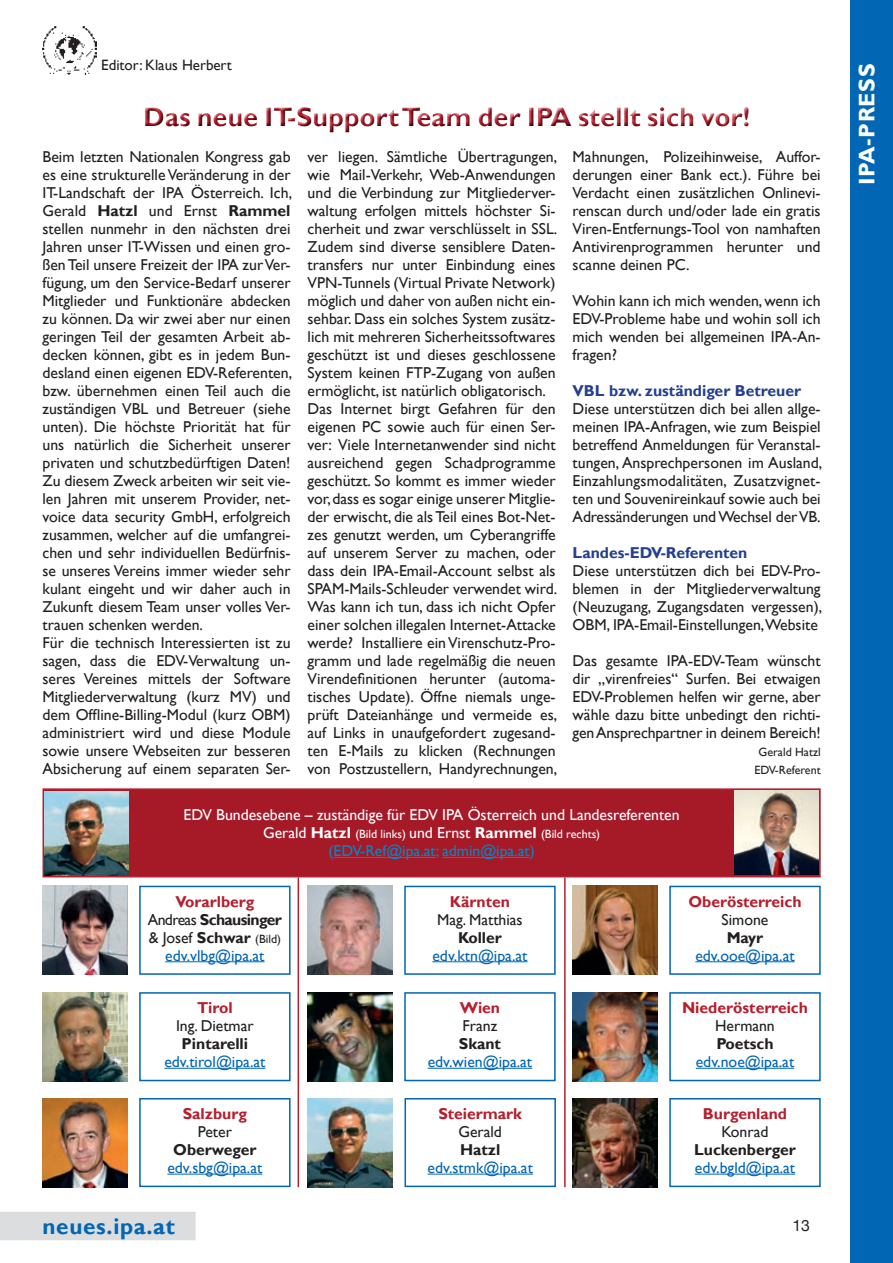
<style>
.page{position:relative;width:893px;height:1263px;background:#fff}
.page>*{position:absolute;margin:0;border:0;box-sizing:border-box;transform-origin:0 0}
.t1{font:700 27px "Gill Sans";color:#b61f2d}
.t2{font:700 22.5px "Gill Sans";letter-spacing:.03em;color:#0166b3}
.t3{font:700 22.5px "Gill Sans";letter-spacing:.03em;color:#fff}
.t4{font:15.75px/18px "Gill Sans";color:#231f20;text-align:justify}
.t5{font:15.75px "Gill Sans";color:#0166b3}
.t6{font:700 15.75px "Gill Sans";color:#b61f2d}
.t7{font:15.75px "Gill Sans";color:#fff}
.t8{font:700 15.75px/18px "Gill Sans";letter-spacing:-.04em;color:#231f20;text-align:center}
.t9{font:700 15.75px "Gill Sans";color:#231f20}
.t10{font:700 15.75px "Gill Sans";color:#253f8e}
.t11{font:15.75px "Gill Sans";color:#0088c7}
.t12{font:15.75px "Helvetica Neue";color:#231f20}
.t13{font:15px "Gill Sans";color:#231f20}
.t14{font:12px "Gill Sans";color:#fff}
.t15{font:12px/18px "Gill Sans";color:#231f20;text-align:center}
.s1{font-weight:700}
.s2{font-size:15.75px}
.s3{font-weight:700;font-size:15.75px}
.s4{color:#b61f2d}
.s5{font-weight:400}
.s6{font-weight:400;font-size:12px}
.s7{font-weight:400;color:#0166b3}
</style>
<div class="page">
<div style="left:0;top:1212px;width:196px;height:28px;background:#dcdddf"></div>
<div style="left:850px;top:0;width:43px;height:1263px;background:#0166b3"></div>
<img style="left:43px;top:26px;width:53px;height:49px">
<div style="left:43px;top:789px;width:777px;height:88px;background:#a61a28"></div>
<hr style="left:333px;top:857px;width:103px;height:1px;background:#0088c7">
<hr style="left:442px;top:857px;width:88px;height:1px;background:#0088c7">
<div style="left:43px;top:788px;width:778px;height:89px;border:2px solid #b61f2d"></div>
<img style="left:45px;top:791px;width:84px;height:84px">
<img style="left:734px;top:790px;width:84px;height:85px">
<div style="left:142px;top:105px;width:611px;height:30px;background:#231f20;opacity:.75"></div>
<hr style="left:165px;top:961px;width:100px;height:1px;background:#0166b3">
<div style="left:139px;top:886px;width:152px;height:89px;border:2px solid #0166b3"></div>
<hr style="left:164px;top:1068px;width:101px;height:1px;background:#0166b3">
<div style="left:139px;top:992px;width:152px;height:89px;border:2px solid #0166b3"></div>
<hr style="left:696px;top:1068px;width:98px;height:1px;background:#0166b3">
<div style="left:669px;top:992px;width:152px;height:89px;border:2px solid #0166b3"></div>
<hr style="left:167px;top:1174px;width:95px;height:1px;background:#0166b3">
<div style="left:139px;top:1098px;width:152px;height:89px;border:2px solid #0166b3"></div>
<hr style="left:428px;top:1068px;width:104px;height:1px;background:#0166b3">
<div style="left:404px;top:992px;width:152px;height:89px;border:2px solid #0166b3"></div>
<hr style="left:432px;top:961px;width:95px;height:1px;background:#0166b3">
<div style="left:404px;top:886px;width:152px;height:89px;border:2px solid #0166b3"></div>
<hr style="left:428px;top:1174px;width:105px;height:1px;background:#0166b3">
<div style="left:405px;top:1098px;width:151px;height:89px;border:2px solid #0166b3"></div>
<hr style="left:695px;top:961px;width:100px;height:1px;background:#0166b3">
<div style="left:669px;top:886px;width:152px;height:89px;border:2px solid #0166b3"></div>
<hr style="left:695px;top:1174px;width:100px;height:1px;background:#0166b3">
<div style="left:669px;top:1098px;width:152px;height:89px;border:2px solid #0166b3"></div>
<img style="left:43px;top:1098px;width:85px;height:89px">
<img style="left:573px;top:992px;width:85px;height:89px">
<img style="left:308px;top:992px;width:85px;height:89px">
<img style="left:308px;top:1098px;width:85px;height:89px">
<img style="left:308px;top:886px;width:85px;height:89px">
<img style="left:573px;top:1098px;width:85px;height:89px">
<img style="left:43px;top:992px;width:85px;height:89px">
<img style="left:43px;top:886px;width:85px;height:89px">
<img style="left:573px;top:886px;width:85px;height:89px">
<hr style="left:298px;top:877px;width:1px;height:310px;background:#b61f2d">
<hr style="left:564px;top:877px;width:2px;height:310px;background:#b61f2d">
<p class="t13" style="left:101px;top:57px;width:132px">Editor: Klaus Herbert</p>
<h1 class="t1" style="left:143px;top:101px;width:608px">Das neue IT-Support Team der IPA stellt sich vor!</h1>
<p class="t4" style="left:43px;top:148px;width:251px;text-align:left">Beim letzten Nationalen Kongress gab es eine strukturelle Veränderung in der IT-Landschaft der IPA Österreich. Ich, Gerald <span class="s1">Hatzl</span> und Ernst <span class="s1">Rammel </span>stellen nunmehr in den nächsten drei Jahren unser IT-Wissen und einen gro&shy;ßen Teil unsere Freizeit der IPA zur Ver&shy;fügung, um den Service-Bedarf unserer Mitglieder und Funktionäre abdecken zu können. Da wir zwei aber nur einen geringen Teil der gesamten Arbeit ab&shy;decken können, gibt es in jedem Bun&shy;desland einen eigenen EDV-Referenten, bzw. übernehmen einen Teil auch die zuständigen VBL und Betreuer (siehe unten). Die höchste Priorität hat für uns natürlich die Sicherheit unserer privaten und schutzbedürftigen Daten!<br>Zu diesem Zweck arbeiten wir seit vie&shy;len Jahren mit unserem Provider, net&shy;voice data security GmbH, erfolgreich zusammen, welcher auf die umfangrei&shy;chen und sehr individuellen Bedürfnis&shy;se unseres Vereins immer wieder sehr kulant eingeht und wir daher auch in Zukunft diesem Team unser volles Ver&shy;trauen schenken werden.<br>Für die technisch Interessierten ist zu sagen, dass die EDV-Verwaltung un&shy;seres Vereines mittels der Software Mitgliederverwaltung (kurz MV) und dem Offline-Billing-Modul (kurz OBM) administriert wird und diese Module sowie unsere Webseiten zur besseren Absicherung auf einem separaten Ser-</p>
<p class="t4" style="left:308px;top:148px;width:251px;text-align:left">ver liegen. Sämtliche Übertragungen, wie Mail-Verkehr, Web-Anwendungen und die Verbindung zur Mitgliederver&shy;waltung erfolgen mittels höchster Si&shy;cherheit und zwar verschlüsselt in SSL.<br>Zudem sind diverse sensiblere Daten&shy;transfers nur unter Einbindung eines VPN-Tunnels (Virtual Private Network) möglich und daher von außen nicht ein&shy;sehbar. Dass ein solches System zusätz&shy;lich mit mehreren Sicherheitssoftwares geschützt ist und dieses geschlossene System keinen FTP-Zugang von außen ermöglicht, ist natürlich obligatorisch.<br>Das Internet birgt Gefahren für den eigenen PC sowie auch für einen Ser&shy;ver: Viele Internetanwender sind nicht ausreichend gegen Schadprogramme geschützt. So kommt es immer wieder vor, dass es sogar einige unserer Mitglie&shy;der erwischt, die als Teil eines Bot-Net&shy;zes genutzt werden, um Cyberangriffe auf unserem Server zu machen, oder dass dein IPA-Email-Account selbst als SPAM-Mails-Schleuder verwendet wird.<br>Was kann ich tun, dass ich nicht Opfer einer solchen illegalen Internet-Attacke werde? Installiere ein Virenschutz-Pro&shy;gramm und lade regelmäßig die neuen Virendefinitionen herunter (automa&shy;tisches Update). Öffne niemals unge&shy;prüft Dateianhänge und vermeide es, auf Links in unaufgefordert zugesand&shy;ten E-Mails zu klicken (Rechnungen von Postzustellern, Handyrechnungen,</p>
<p class="t4" style="left:573px;top:148px;width:250px">Mahnungen, Polizeihinweise, Auffor&shy;derungen einer Bank ect.). Führe bei Verdacht einen zusätzlichen Onlinevi&shy;renscan durch und/oder lade ein gratis Viren-Entfernungs-Tool von namhaften Antivirenprogrammen herunter und scanne deinen PC.</p>
<p class="t4" style="left:573px;top:292px;width:250px">Wohin kann ich mich wenden, wenn ich EDV-Probleme habe und wohin soll ich mich wenden bei allgemeinen IPA-An&shy;fragen?</p>
<p class="t10" style="left:573px;top:381px;width:230px">VBL bzw. zuständiger Betreuer</p>
<p class="t4" style="left:573px;top:400px;width:251px">Diese unterstützen dich bei allen allge&shy;meinen IPA-Anfragen, wie zum Beispiel betreffend Anmeldungen für Veranstal&shy;tungen, Ansprechpersonen im Ausland, Einzahlungsmodalitäten, Zusatzvignet&shy;ten und Souvenireinkauf sowie auch bei Adressänderungen und Wechsel der VB.</p>
<p class="t10" style="left:573px;top:543px;width:176px">Landes-EDV-Referenten</p>
<p class="t4" style="left:573px;top:562px;width:251px">Diese unterstützen dich bei EDV-Pro&shy;blemen in der Mitgliederverwaltung (Neuzugang, Zugangsdaten vergessen), OBM, IPA-Email-Einstellungen,Website</p>
<p class="t4" style="left:573px;top:652px;width:250px">Das gesamte IPA-EDV-Team wünscht dir „virenfreies“ Surfen. Bei etwaigen EDV-Problemen helfen wir gerne, aber wähle dazu bitte unbedingt den richti&shy;gen Ansprechpartner in deinem Bereich!</p>
<p class="t15" style="left:754px;top:743px;width:68px">Gerald Hatzl<br>EDV-Referent</p>
<p class="t7" style="left:184px;top:806px;width:497px">EDV Bundesebene – zuständige für EDV IPA Österreich und Landesreferenten</p>
<p class="t14" style="left:263px;top:827px;width:339px"><span class="s2">Gerald</span> <span class="s3">Hatzl</span> (Bild links) <span class="s2">und Ernst</span> <span class="s3">Rammel</span> (Bild rechts)</p>
<p class="t11" style="left:328px;top:842px;width:208px">(EDV-Ref@ipa.at; admin@ipa.at)</p>
<p class="t8" style="left:148px;top:893px;width:136px"><span class="s4">Vorarlberg<br></span><span class="s5">Andreas</span> Schausinger <span class="s5">&amp; Josef</span> Schwar <span class="s6">(Bild) </span><span class="s7">edv.vlbg@ipa.at</span></p>
<p class="t6" style="left:197px;top:998px;width:37px">Tirol</p>
<p class="t4" style="left:176px;top:1017px;width:79px">Ing. Dietmar</p>
<p class="t9" style="left:182px;top:1034px;width:68px">Pintarelli</p>
<p class="t5" style="left:164px;top:1052px;width:103px">edv.tirol@ipa.at</p>
<p class="t6" style="left:183px;top:1104px;width:66px">Salzburg</p>
<p class="t4" style="left:198px;top:1123px;width:36px">Peter</p>
<p class="t9" style="left:173px;top:1140px;width:85px">Oberweger</p>
<p class="t5" style="left:167px;top:1158px;width:97px">edv.sbg@ipa.at</p>
<h2 class="t2" style="left:43px;top:1212px;width:134px">neues.ipa.at</h2>
<p class="t6" style="left:450px;top:892px;width:62px">Kärnten</p>
<p class="t4" style="left:437px;top:910px;width:87px">Mag. Matthias</p>
<p class="t9" style="left:458px;top:928px;width:45px">Koller</p>
<p class="t5" style="left:432px;top:946px;width:97px">edv.ktn@ipa.at</p>
<p class="t6" style="left:460px;top:998px;width:42px">Wien</p>
<p class="t4" style="left:463px;top:1017px;width:36px">Franz</p>
<p class="t9" style="left:459px;top:1034px;width:44px">Skant</p>
<p class="t5" style="left:428px;top:1052px;width:106px">edv.wien@ipa.at</p>
<p class="t6" style="left:438px;top:1104px;width:85px">Steiermark</p>
<p class="t4" style="left:458px;top:1123px;width:45px">Gerald</p>
<p class="t9" style="left:460px;top:1140px;width:42px">Hatzl</p>
<p class="t5" style="left:428px;top:1158px;width:107px">edv.stmk@ipa.at</p>
<p class="t6" style="left:688px;top:892px;width:115px">Oberösterreich</p>
<p class="t4" style="left:722px;top:910px;width:48px">Simone</p>
<p class="t9" style="left:727px;top:928px;width:38px">Mayr</p>
<p class="t5" style="left:695px;top:946px;width:101px">edv.ooe@ipa.at</p>
<p class="t6" style="left:682px;top:998px;width:128px">Niederösterreich</p>
<p class="t4" style="left:715px;top:1017px;width:61px">Hermann</p>
<p class="t9" style="left:716px;top:1034px;width:59px">Poetsch</p>
<p class="t5" style="left:696px;top:1052px;width:100px">edv.noe@ipa.at</p>
<p class="t6" style="left:703px;top:1104px;width:86px">Burgenland</p>
<p class="t4" style="left:722px;top:1123px;width:48px">Konrad</p>
<p class="t9" style="left:694px;top:1140px;width:103px">Luckenberger</p>
<p class="t5" style="left:695px;top:1158px;width:102px">edv.bgld@ipa.at</p>
<p class="t12" style="left:792px;top:1216px;width:19px">13</p>
<h2 class="t3" style="left:853px;top:185px;width:123px;rotate:-90deg">IPA-PRESS</h2>
</div>
